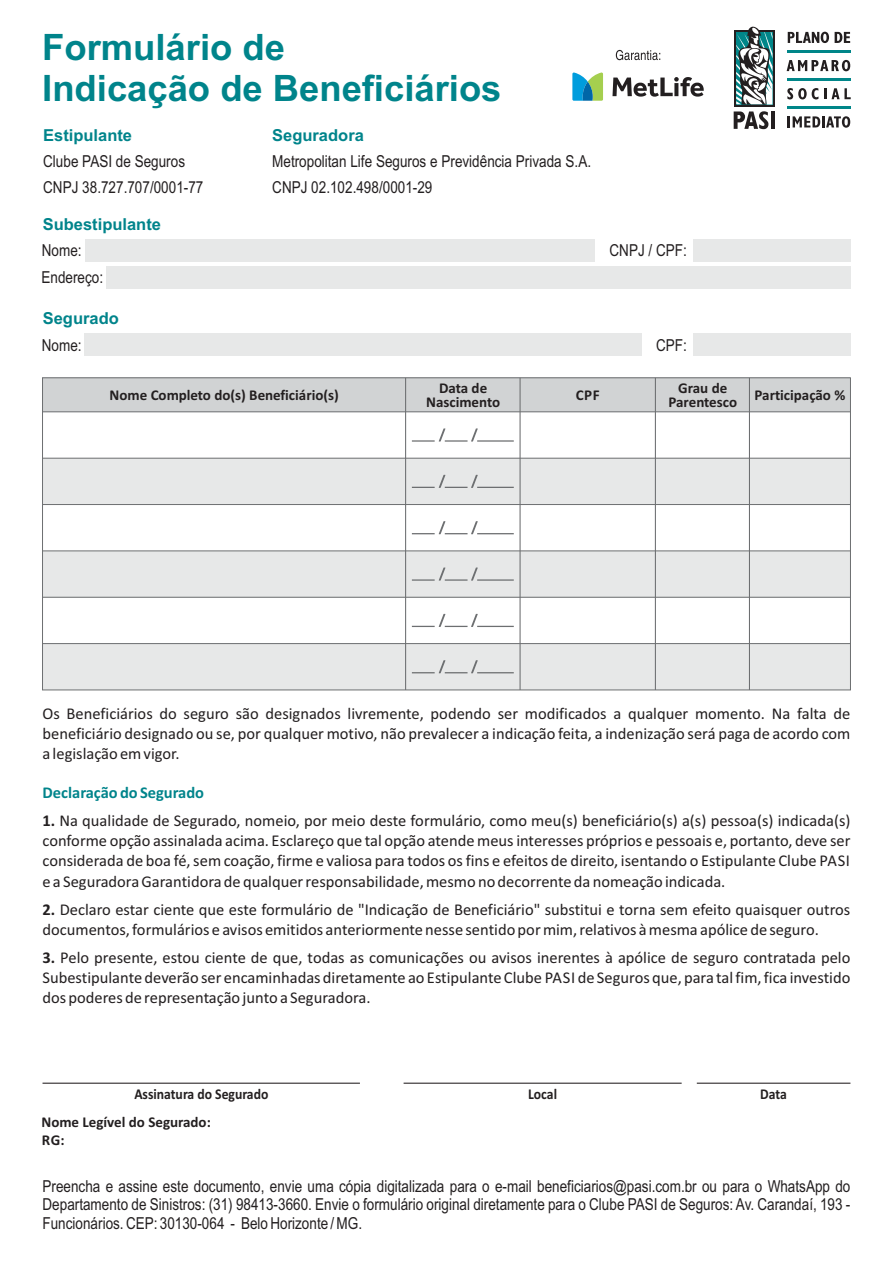
<style>
.page{position:relative;width:893px;height:1263px;background:#fff}
.page>*{position:absolute;margin:0;border:0;box-sizing:border-box;transform-origin:0 0}
.t1{font:700 36.45px/40.7px "Arial";color:#00848b}
.t2{font:16.5px/20.1px "Calibri";color:#231f20;text-align:justify}
.t3{font:16.5px/18.8px "Arial Narrow";color:#231f20}
.t4{font:700 16.5px "Arial";color:#00848b}
.t5{font:700 16.5px "Calibri";color:#00848b}
.t6{font:700 15px/14.7px "Calibri";color:#231f20;text-align:center}
.t7{font:700 15px "Calibri";color:#231f20;scale:.91 1}
.s1{font-weight:700}
</style>
<div class="page">
<div style="left:85px;top:239px;width:509px;height:23px;background:#e7e8e8"></div>
<div style="left:85px;top:333px;width:557px;height:23px;background:#e7e8e8"></div>
<div style="left:106px;top:266px;width:744px;height:22px;background:#e7e8e8"></div>
<div style="left:693px;top:239px;width:157px;height:23px;background:#e7e8e8"></div>
<div style="left:693px;top:333px;width:157px;height:23px;background:#e7e8e8"></div>
<hr style="left:404px;top:1083px;width:278px;height:1px;background:#231f20">
<hr style="left:43px;top:1083px;width:317px;height:1px;background:#231f20">
<hr style="left:697px;top:1083px;width:153px;height:1px;background:#231f20">
<div style="left:43px;top:458px;width:807px;height:46px;background:#e7e8e8"></div>
<div style="left:43px;top:551px;width:807px;height:46px;background:#e7e8e8"></div>
<div style="left:43px;top:644px;width:807px;height:46px;background:#e7e8e8"></div>
<svg style="left:439px;top:428px;width:39px;height:14px"></svg>
<hr style="left:412px;top:440px;width:23px;height:2px;background:#6d6f71">
<hr style="left:445px;top:440px;width:23px;height:2px;background:#6d6f71">
<hr style="left:477px;top:440px;width:37px;height:2px;background:#6d6f71">
<hr style="left:43px;top:458px;width:807px;height:1px;background:#6d6f71">
<hr style="left:43px;top:504px;width:807px;height:1px;background:#6d6f71">
<hr style="left:43px;top:550px;width:807px;height:1px;background:#6d6f71">
<hr style="left:43px;top:597px;width:807px;height:1px;background:#6d6f71">
<hr style="left:43px;top:643px;width:807px;height:1px;background:#6d6f71">
<svg style="left:412px;top:475px;width:66px;height:13px"></svg>
<hr style="left:477px;top:487px;width:37px;height:1px;background:#6d6f71">
<svg style="left:439px;top:567px;width:39px;height:14px"></svg>
<hr style="left:412px;top:579px;width:23px;height:2px;background:#6d6f71">
<hr style="left:445px;top:579px;width:23px;height:2px;background:#6d6f71">
<hr style="left:477px;top:579px;width:37px;height:2px;background:#6d6f71">
<svg style="left:412px;top:614px;width:66px;height:13px"></svg>
<hr style="left:477px;top:626px;width:37px;height:1px;background:#6d6f71">
<svg style="left:412px;top:660px;width:66px;height:13px"></svg>
<hr style="left:477px;top:672px;width:37px;height:1px;background:#6d6f71">
<svg style="left:412px;top:521px;width:66px;height:13px"></svg>
<hr style="left:477px;top:533px;width:37px;height:1px;background:#6d6f71">
<div style="left:43px;top:378px;width:807px;height:34px;background:#d1d3d4"></div>
<hr style="left:405px;top:378px;width:1px;height:312px;background:#6d6f71">
<hr style="left:749px;top:378px;width:1px;height:312px;background:#6d6f71">
<hr style="left:655px;top:378px;width:1px;height:312px;background:#6d6f71">
<hr style="left:519px;top:378px;width:2px;height:312px;background:#6d6f71">
<svg style="left:788px;top:32px;width:41px;height:11px"></svg>
<svg style="left:835px;top:32px;width:15px;height:11px"></svg>
<svg style="left:787px;top:60px;width:63px;height:11px"></svg>
<svg style="left:787px;top:88px;width:31px;height:11px"></svg>
<svg style="left:824px;top:88px;width:27px;height:11px"></svg>
<svg style="left:788px;top:116px;width:62px;height:12px"></svg>
<hr style="left:787px;top:51px;width:63px;height:2px;background:#008689">
<hr style="left:787px;top:79px;width:63px;height:2px;background:#008689">
<hr style="left:787px;top:106px;width:63px;height:3px;background:#008689">
<hr style="left:771px;top:111px;width:4px;height:18px;background:#231f20">
<svg style="left:734px;top:111px;width:34px;height:18px"></svg>
<svg style="left:734px;top:30px;width:40px;height:76px"></svg>
<svg style="left:736px;top:27px;width:36px;height:78px"></svg>
<svg style="left:612px;top:77px;width:92px;height:20px"></svg>
<svg style="left:572px;top:72px;width:31px;height:29px"></svg>
<svg style="left:616px;top:50px;width:44px;height:10px"></svg>
<hr style="left:43px;top:411px;width:807px;height:1px;background:#6d6f71">
<h1 class="t1" style="left:42px;top:31px;width:461px">Formulário de<br>Indicação de Beneficiários</h1>
<p class="t4" style="left:43px;top:129px;width:90px">Estipulante</p>
<p class="t3" style="left:43px;top:150px;width:162px;line-height:26.1px">Clube PASI de Seguros<br>CNPJ 38.727.707/0001-77</p>
<p class="t4" style="left:272px;top:129px;width:93px">Seguradora</p>
<p class="t3" style="left:272px;top:150px;width:320px;line-height:26.1px">Metropolitan Life Seguros e Previdência Privada S.A.<br>CNPJ 02.102.498/0001-29</p>
<p class="t4" style="left:43px;top:218px;width:120px">Subestipulante</p>
<p class="t3" style="left:42px;top:243px;width:41px">Nome:</p>
<p class="t3" style="left:42px;top:269px;width:63px">Endereço:</p>
<p class="t4" style="left:43px;top:312px;width:78px">Segurado</p>
<p class="t3" style="left:42px;top:337px;width:41px">Nome:</p>
<p class="t3" style="left:609px;top:243px;width:79px">CNPJ / CPF:</p>
<p class="t3" style="left:656px;top:337px;width:32px">CPF:</p>
<p class="t6" style="left:110px;top:389px;width:231px">Nome Completo do(s) Beneficiário(s)</p>
<p class="t6" style="left:668px;top:381px;width:70px">Grau de<br>Parentesco</p>
<p class="t6" style="left:426px;top:381px;width:76px">Data de<br>Nascimento</p>
<p class="t6" style="left:755px;top:389px;width:92px">Participação %</p>
<p class="t6" style="left:576px;top:389px;width:25px">CPF</p>
<p class="t2" style="left:43px;top:705px;width:809px">Os Beneficiários do seguro são designados livremente, podendo ser modificados a qualquer momento. Na falta de beneficiário designado ou se, por qualquer motivo, não prevalecer a indicação feita, a indenização será paga de acordo com a legislação em vigor.</p>
<p class="t5" style="left:43px;top:786px;width:163px">Declaração do Segurado</p>
<p class="t2" style="left:42px;top:812px;width:809px"><span class="s1">1.</span> Na qualidade de Segurado, nomeio, por meio deste formulário, como meu(s) beneficiário(s) a(s) pessoa(s) indicada(s) conforme opção assinalada acima. Esclareço que tal opção atende meus interesses próprios e pessoais e, portanto, deve ser considerada de boa fé, sem coação, firme e valiosa para todos os fins e efeitos de direito, isentando o Estipulante Clube PASI e a Seguradora Garantidora de qualquer responsabilidade, mesmo no decorrente da nomeação indicada.</p>
<p class="t2" style="left:42px;top:901px;width:809px"><span class="s1">2.</span> Declaro estar ciente que este formulário de "Indicação de Beneficiário" substitui e torna sem efeito quaisquer outros documentos, formulários e avisos emitidos anteriormente nesse sentido por mim, relativos à mesma apólice de seguro.</p>
<p class="t2" style="left:42px;top:949px;width:809px"><span class="s1">3.</span> Pelo presente, estou ciente de que, todas as comunicações ou avisos inerentes à apólice de seguro contratada pelo Subestipulante deverão ser encaminhadas diretamente ao Estipulante Clube PASI de Seguros que, para tal fim, fica investido dos poderes de representação junto a Seguradora.</p>
<p class="t7" style="left:134px;top:1088px;width:149px">Assinatura do Segurado</p>
<p class="t7" style="left:528px;top:1088px;width:33px">Local</p>
<p class="t7" style="left:760px;top:1088px;width:31px">Data</p>
<p class="t6" style="left:41px;top:1114px;width:171px;line-height:18.3px;text-align:left">Nome Legível do Segurado:<br>RG:</p>
<p class="t3" style="left:43px;top:1178px;width:809px;text-align:justify">Preencha e assine este documento, envie uma cópia digitalizada para o e-mail beneficiarios@pasi.com.br ou para o WhatsApp do Departamento de Sinistros: (31) 98413-3660. Envie o formulário original diretamente para o Clube PASI de Seguros: Av. Carandaí, 193 - Funcionários. CEP: 30130-064 - Belo Horizonte / MG.</p>
</div>
